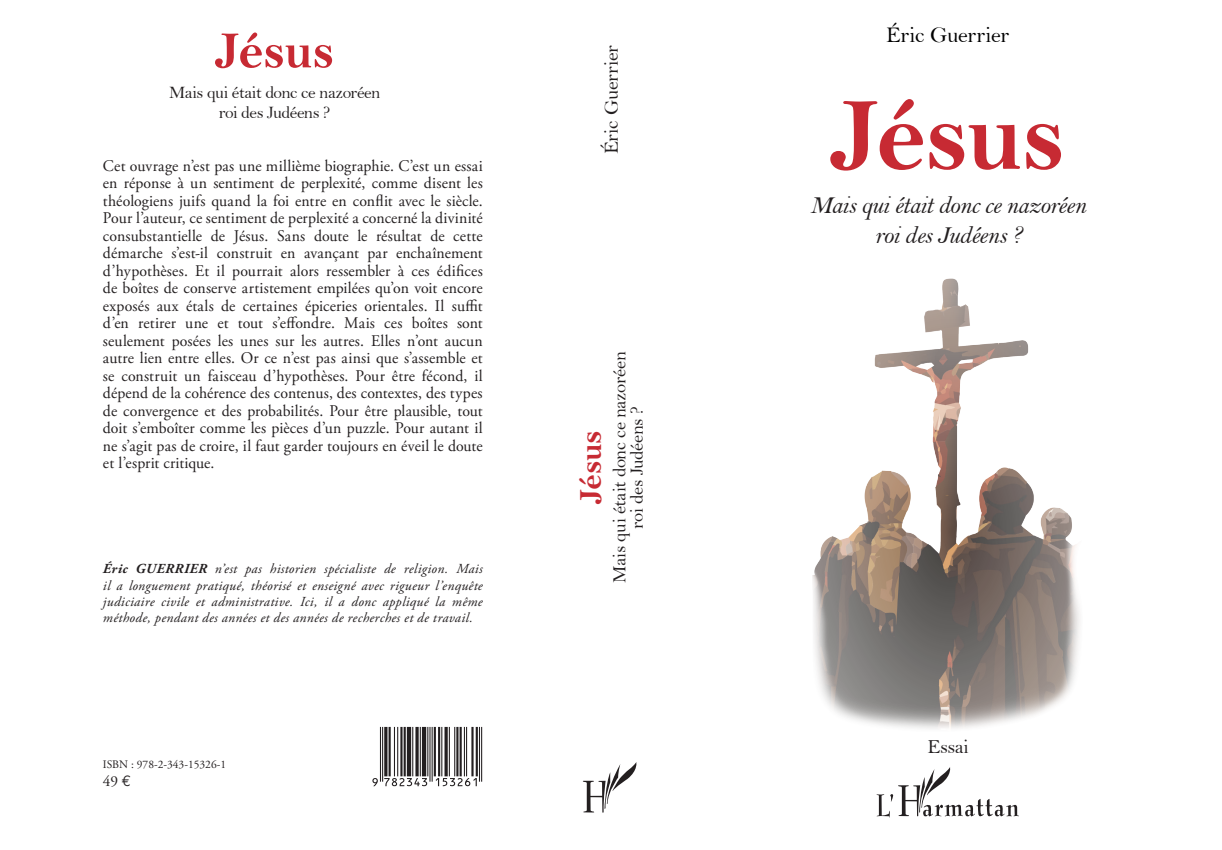
<style>
.page{position:relative;width:1222px;height:850px;background:#fff}
.page>*{position:absolute;margin:0;border:0;box-sizing:border-box;transform-origin:0 0}
.t1{font:105px "Bell MT Bold";letter-spacing:-.02em;color:#c72a33}
.t2{font:52.5px "Bell MT Bold";letter-spacing:-.01em;color:#c72a33}
.t3{font:32.5px "Bell MT Bold";letter-spacing:-.005em;color:#c72a33}
.t4{font:25px "Bell MT Italic";letter-spacing:-.025em;color:#231f20}
.t5{font:22.5px "Bell";letter-spacing:-.015em;color:#000}
.t6{font:20px "Bell";letter-spacing:-.015em;color:#231f20}
.t7{font:18.75px "Bell";letter-spacing:-.025em;color:#231f20}
.t8{font:17.5px "Bell";letter-spacing:-.035em;color:#231f20}
.t9{font:16.25px/17.5px "Adobe Garamond Pro";letter-spacing:.005em;color:#231f20;text-align:justify}
.t10{font:15.25px "Adobe Garamond Pro";color:#231f20}
.t11{font:italic 13.75px/16.2px "Adobe Garamond Pro";letter-spacing:.025em;color:#231f20;text-align:justify}
.t12{font:11.5px "Adobe Garamond Pro";color:#231f20}
.s1{font-weight:700}
.s2{font-family:"Euro Mono Std"}
</style>
<div class="page">
<img style="left:812px;top:278px;width:268px;height:451px">
<svg style="left:583px;top:762px;width:54px;height:51px"></svg>
<svg style="left:372px;top:727px;width:110px;height:59px"></svg>
<svg style="left:876px;top:767px;width:143px;height:51px"></svg>
<p class="t2" style="left:215px;top:19px;width:121px">Jésus</p>
<p class="t8" style="left:169px;top:82px;width:213px">Mais qui était donc ce nazoréen</p>
<p class="t8" style="left:219px;top:102px;width:113px">roi des Judéens ?</p>
<p class="t9" style="left:103px;top:158px;width:381px">Cet ouvrage n’est pas une millième biographie. C’est un essai en réponse à un sentiment de perplexité, comme disent les théologiens juifs quand la foi entre en conflit avec le siècle.<br>Pour l’auteur, ce sentiment de perplexité a concerné la divinité consubstantielle de Jésus. Sans doute le résultat de cette démarche s’est-il construit en avançant par enchaînement d’hypothèses. Et il pourrait alors ressembler à ces édifices de boîtes de conserve artistement empilées qu’on voit encore exposés aux étals de certaines épiceries orientales. Il suffit d’en retirer une et tout s’effondre. Mais ces boîtes sont seulement posées les unes sur les autres. Elles n’ont aucun autre lien entre elles. Or ce n’est pas ainsi que s’assemble et se construit un faisceau d’hypothèses. Pour être fécond, il dépend de la cohérence des contenus, des contextes, des types de convergence et des probabilités. Pour être plausible, tout doit s’emboîter comme les pièces d’un puzzle. Pour autant il ne s’agit pas de croire, il faut garder toujours en éveil le doute et l’esprit critique.</p>
<p class="t11" style="left:103px;top:561px;width:381px"><span class="s1">Éric GUERRIER</span> n’est pas historien spécialiste de religion. Mais il a longuement pratiqué, théorisé et enseigné avec rigueur l’enquête judiciaire civile et administrative. Ici, il a donc appliqué la même méthode, pendant des années et des années de recherches et de travail.</p>
<p class="t12" style="left:103px;top:757px;width:125px">ISBN : 978-2-343-15326-1</p>
<p class="t10" style="left:103px;top:772px;width:30px">49 <span class="s2">€</span></p>
<p class="t6" style="left:599px;top:154px;width:111px;rotate:-90deg">Éric Guerrier</p>
<p class="t3" style="left:571px;top:504px;width:76px;rotate:-90deg">Jésus</p>
<p class="t7" style="left:608px;top:583px;width:233px;rotate:-90deg">Mais qui était donc ce nazoréen</p>
<p class="t7" style="left:625px;top:529px;width:124px;rotate:-90deg">roi des Judéens ?</p>
<p class="t5" style="left:886px;top:21px;width:125px">Éric Guerrier</p>
<p class="t1" style="left:830px;top:73px;width:236px">Jésus</p>
<p class="t4" style="left:810px;top:190px;width:277px">Mais qui était donc ce nazoréen</p>
<p class="t4" style="left:874px;top:220px;width:149px">roi des Judéens ?</p>
<p class="t6" style="left:927px;top:734px;width:43px">Essai</p>
</div>
